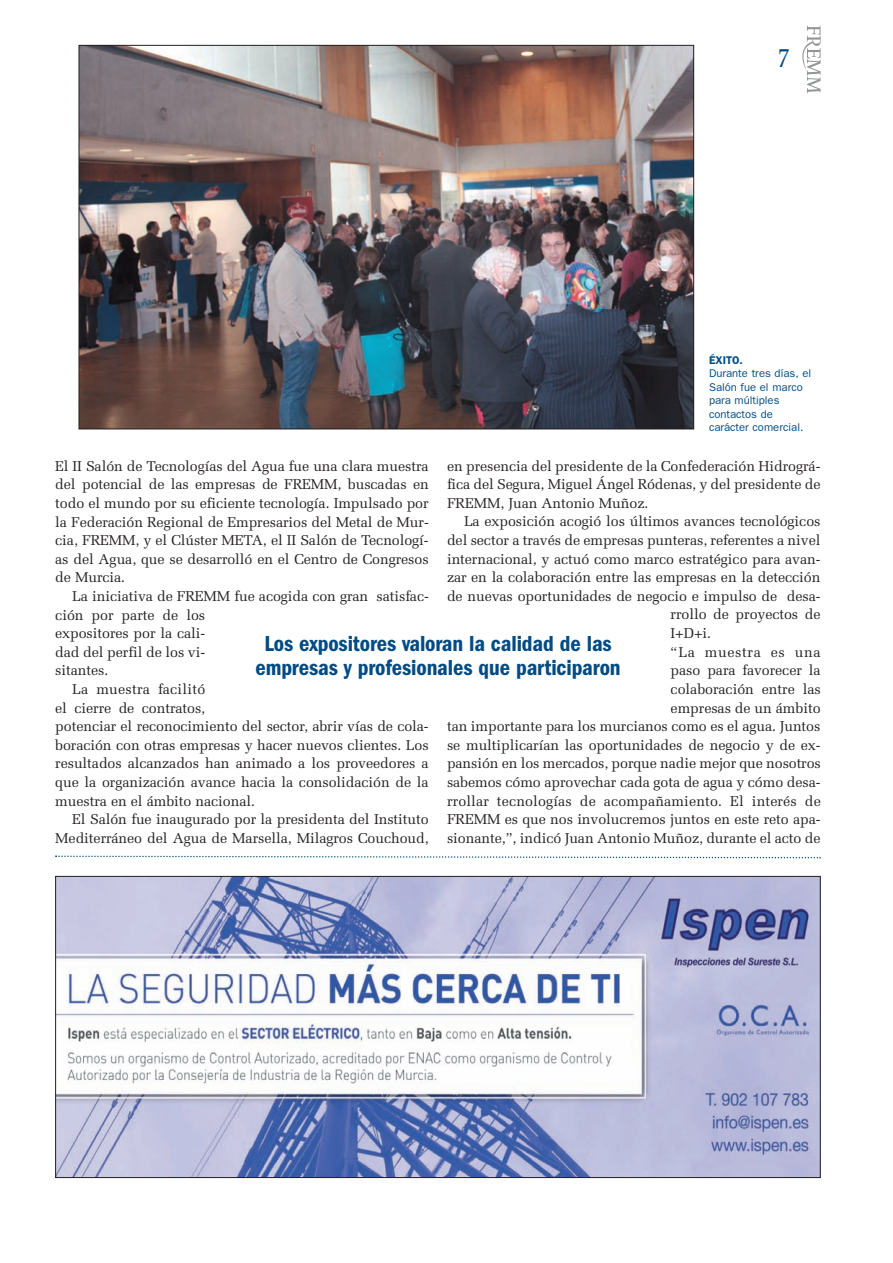
<style>
.page{position:relative;width:893px;height:1263px;background:#fff}
.page>*{position:absolute;margin:0;border:0;box-sizing:border-box;transform-origin:0 0}
.t1{font:28.5px "Melior";color:#004b84;scale:.8 1}
.t2{font:22.5px/24px "ITC Franklin Gothic Std Dm Cd";letter-spacing:-.005em;color:#004b84;text-align:center}
.t3{font:14.25px/18.6px "Melior";letter-spacing:-.005em;color:#231f20;text-align:justify}
.t4{font:14.25px "Melior";letter-spacing:.015em;color:#231f20}
.t5{font:14.25px "Melior";letter-spacing:.045em;color:#231f20}
.t6{font:11.25px/13.5px "Franklin Gothic";color:#004b84}
.t7{font:600 11.25px "ITC Franklin Gothic Std";color:#004b84}
</style>
<div class="page">
<img style="left:81px;top:47px;width:611px;height:380px">
<svg style="left:802px;top:26px;width:19px;height:67px"></svg>
<svg style="left:55px;top:855px;width:766px;height:4px"></svg>
<img style="left:57px;top:878px;width:762px;height:298px">
<h1 class="t1" style="left:777px;top:40px;width:17px">7</h1>
<p class="t7" style="left:709px;top:353px;width:35px">ÉXITO.</p>
<p class="t6" style="left:709px;top:366px;width:104px">Durante tres días, el<br>Salón fue el marco para múltiples contactos de carácter comercial.</p>
<p class="t3" style="left:447px;top:456px;width:375px">en presencia del presidente de la Confederación Hidrográ&shy;fica del Segura, Miguel Ángel Ródenas, y del presidente de FREMM, Juan Antonio Muñoz.</p>
<p class="t3" style="left:464px;top:512px;width:358px">La exposición acogió los últimos avances tecnológicos</p>
<p class="t3" style="left:447px;top:531px;width:375px">del sector a través de empresas punteras, referentes a nivel</p>
<p class="t3" style="left:447px;top:549px;width:375px">internacional, y actuó como marco estratégico para avan-</p>
<p class="t3" style="left:447px;top:568px;width:375px">zar en la colaboración entre las empresas en la detección</p>
<p class="t3" style="left:447px;top:587px;width:375px">de nuevas oportunidades de negocio e impulso de desa-</p>
<p class="t3" style="left:671px;top:605px;width:151px">rrollo de proyectos de</p>
<p class="t3" style="left:671px;top:624px;width:42px">I+D+i.</p>
<p class="t5" style="left:671px;top:643px;width:151px">“La muestra es una</p>
<p class="t3" style="left:671px;top:661px;width:151px">paso para favorecer la</p>
<p class="t3" style="left:671px;top:680px;width:152px">colaboración entre las</p>
<p class="t3" style="left:671px;top:698px;width:151px">empresas de un ámbito</p>
<p class="t3" style="left:447px;top:717px;width:375px">tan importante para los murcianos como es el agua. Juntos</p>
<p class="t3" style="left:447px;top:735px;width:375px">se multiplicarían las oportunidades de negocio y de ex-</p>
<p class="t3" style="left:447px;top:754px;width:375px">pansión en los mercados, porque nadie mejor que nosotros</p>
<p class="t3" style="left:447px;top:773px;width:375px">sabemos cómo aprovechar cada gota de agua y cómo desa-</p>
<p class="t3" style="left:447px;top:791px;width:375px">rrollar tecnologías de acompañamiento. El interés de</p>
<p class="t3" style="left:447px;top:810px;width:375px">FREMM es que nos involucremos juntos en este reto apa-</p>
<p class="t3" style="left:447px;top:828px;width:375px">sionante,”, indicó Juan Antonio Muñoz, durante el acto de</p>
<p class="t3" style="left:55px;top:456px;width:375px">El II Salón de Tecnologías del Agua fue una clara muestra del potencial de las empresas de FREMM, buscadas en todo el mundo por su eficiente tecnología. Impulsado por la Federación Regional de Empresarios del Metal de Mur&shy;cia, FREMM, y el Clúster META, el II Salón de Tecnologí&shy;as del Agua, que se desarrolló en el Centro de Congresos de Murcia.</p>
<p class="t3" style="left:72px;top:587px;width:358px">La iniciativa de FREMM fue acogida con gran satisfac-</p>
<p class="t3" style="left:55px;top:605px;width:151px">ción por parte de los</p>
<p class="t3" style="left:55px;top:624px;width:151px">expositores por la cali-</p>
<p class="t3" style="left:55px;top:642px;width:151px">dad del perfil de los vi-</p>
<p class="t3" style="left:55px;top:661px;width:55px">sitantes.</p>
<p class="t4" style="left:72px;top:680px;width:135px">La muestra facilitó</p>
<p class="t3" style="left:55px;top:698px;width:151px">el cierre de contratos,</p>
<p class="t3" style="left:55px;top:717px;width:375px">potenciar el reconocimiento del sector, abrir vías de cola-</p>
<p class="t3" style="left:55px;top:735px;width:375px">boración con otras empresas y hacer nuevos clientes. Los</p>
<p class="t3" style="left:55px;top:754px;width:375px">resultados alcanzados han animado a los proveedores a</p>
<p class="t3" style="left:55px;top:773px;width:375px">que la organización avance hacia la consolidación de la</p>
<p class="t3" style="left:55px;top:791px;width:201px">muestra en el ámbito nacional.</p>
<p class="t3" style="left:72px;top:810px;width:358px">El Salón fue inaugurado por la presidenta del Instituto</p>
<p class="t3" style="left:55px;top:829px;width:375px">Mediterráneo del Agua de Marsella, Milagros Couchoud,</p>
<h2 class="t2" style="left:255px;top:632px;width:367px">Los expositores valoran la calidad de las empresas y profesionales que participaron</h2>
</div>
